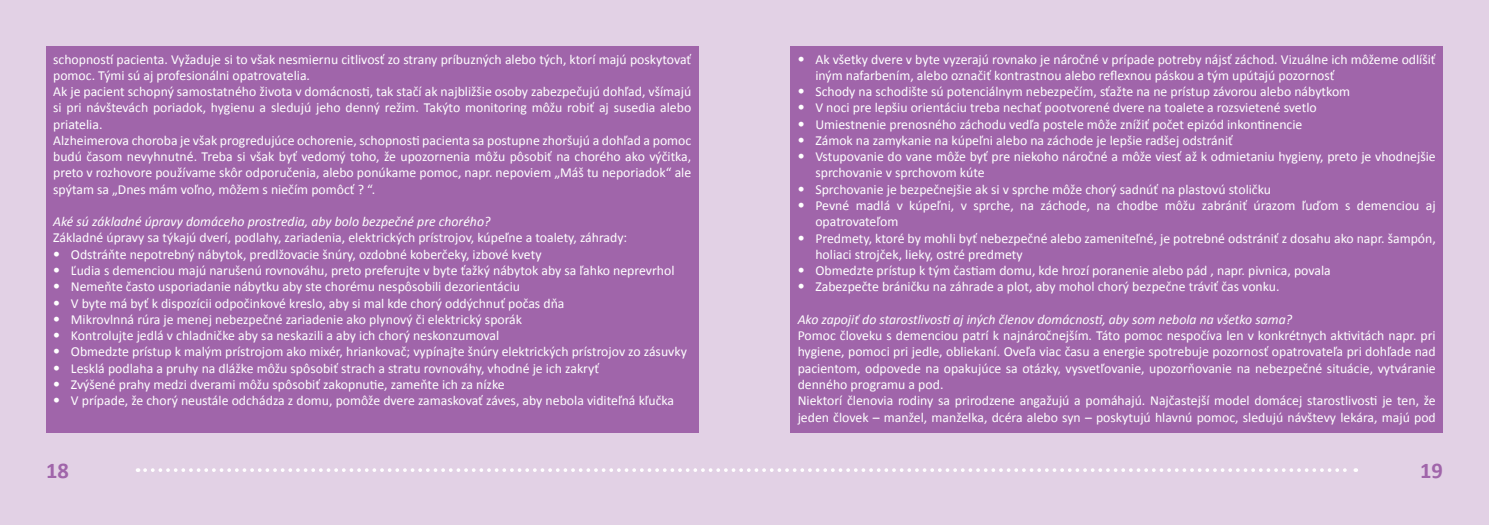
<style>
.page{position:relative;width:1489px;height:525px;background:#fff}
.page>*{position:absolute;margin:0;border:0;box-sizing:border-box;transform-origin:0 0}
.t1{font:700 22.5px "Calibri";color:#a065aa}
.t2{font:13.75px/16.2px "Calibri";color:#fff}
.t3{font:italic 13.75px "Calibri";color:#fff}
.s1{font-family:"Avenir Next LT Pro"}
</style>
<div class="page">
<div style="left:0;top:0;width:1488px;height:524px;background:#e2d1e5"></div>
<div style="left:46px;top:46px;width:652px;height:386px;background:#a065aa"></div>
<div style="left:790px;top:46px;width:652px;height:386px;background:#a065aa"></div>
<svg style="left:145px;top:468px;width:1211px;height:3px"></svg>
<p class="t2" style="left:53px;top:50px;width:639px">schopností pacienta. Vyžaduje si to však nesmiernu citlivosť zo strany príbuzných alebo tých, ktorí majú poskytovať pomoc. Tými sú aj profesionálni opatrovatelia.</p>
<p class="t2" style="left:53px;top:83px;width:639px;text-align:justify">Ak je pacient schopný samostatného života v domácnosti, tak stačí ak najbližšie osoby zabezpečujú dohľad, všímajú si pri návštevách poriadok, hygienu a sledujú jeho denný režim. Takýto monitoring môžu robiť aj susedia alebo priatelia.</p>
<p class="t2" style="left:53px;top:131px;width:639px;text-align:justify">Alzheimerova choroba je však progredujúce ochorenie, schopnosti pacienta sa postupne zhoršujú a dohľad a pomoc budú časom nevyhnutné. Treba si však byť vedomý toho, že upozornenia môžu pôsobiť na chorého ako výčitka, preto v rozhovore používame skôr odporučenia, alebo ponúkame pomoc, napr. nepoviem „Máš tu neporiadok“ ale spýtam sa „Dnes mám voľno, môžem s niečím pomôcť ? “.</p>
<p class="t3" style="left:53px;top:213px;width:439px">Aké sú základné úpravy domáceho prostredia, aby bolo bezpečné pre chorého?</p>
<p class="t2" style="left:53px;top:229px;width:575px">Základné úpravy sa týkajú dverí, podlahy, zariadenia, elektrických prístrojov, kúpeľne a toalety, záhrady:</p>
<p class="t2" style="left:53px;top:245px;width:490px"><span class="s1">•</span> Odstráňte nepotrebný nábytok, predlžovacie šnúry, ozdobné koberčeky, izbové kvety</p>
<p class="t2" style="left:53px;top:261px;width:623px"><span class="s1">•</span> Ľudia s demenciou majú narušenú rovnováhu, preto preferujte v byte ťažký nábytok aby sa ľahko neprevrhol</p>
<p class="t2" style="left:53px;top:278px;width:468px"><span class="s1">•</span> Nemeňte často usporiadanie nábytku aby ste chorému nespôsobili dezorientáciu</p>
<p class="t2" style="left:53px;top:294px;width:513px"><span class="s1">•</span> V byte má byť k dispozícii odpočinkové kreslo, aby si mal kde chorý oddýchnuť počas dňa</p>
<p class="t2" style="left:53px;top:310px;width:470px"><span class="s1">•</span> Mikrovlnná rúra je menej nebezpečné zariadenie ako plynový či elektrický sporák</p>
<p class="t2" style="left:53px;top:326px;width:447px"><span class="s1">•</span> Kontrolujte jedlá v chladničke aby sa neskazili a aby ich chorý neskonzumoval</p>
<p class="t2" style="left:53px;top:343px;width:635px"><span class="s1">•</span> Obmedzte prístup k malým prístrojom ako mixér, hriankovač; vypínajte šnúry elektrických prístrojov zo zásuvky</p>
<p class="t2" style="left:53px;top:359px;width:547px"><span class="s1">•</span> Lesklá podlaha a pruhy na dlážke môžu spôsobiť strach a stratu rovnováhy, vhodné je ich zakryť</p>
<p class="t2" style="left:53px;top:375px;width:453px"><span class="s1">•</span> Zvýšené prahy medzi dverami môžu spôsobiť zakopnutie, zameňte ich za nízke</p>
<p class="t2" style="left:53px;top:391px;width:622px"><span class="s1">•</span> V prípade, že chorý neustále odchádza z domu, pomôže dvere zamaskovať záves, aby nebola viditeľná kľučka</p>
<p class="t2" style="left:815px;top:50px;width:622px;text-indent:-18px"><span class="s1">•</span> Ak všetky dvere v byte vyzerajú rovnako je náročné v prípade potreby nájsť záchod. Vizuálne ich môžeme odlíšiť iným nafarbením, alebo označiť kontrastnou alebo reflexnou páskou a tým upútajú pozornosť</p>
<p class="t2" style="left:797px;top:83px;width:554px"><span class="s1">•</span> Schody na schodište sú potenciálnym nebezpečím, sťažte na ne prístup závorou alebo nábytkom</p>
<p class="t2" style="left:797px;top:99px;width:520px"><span class="s1">•</span> V noci pre lepšiu orientáciu treba nechať pootvorené dvere na toalete a rozsvietené svetlo</p>
<p class="t2" style="left:797px;top:115px;width:506px"><span class="s1">•</span> Umiestnenie prenosného záchodu vedľa postele môže znížiť počet epizód inkontinencie</p>
<p class="t2" style="left:797px;top:131px;width:437px"><span class="s1">•</span> Zámok na zamykanie na kúpeľni alebo na záchode je lepšie radšej odstrániť</p>
<p class="t2" style="left:815px;top:148px;width:622px;text-indent:-18px"><span class="s1">•</span> Vstupovanie do vane môže byť pre niekoho náročné a môže viesť až k odmietaniu hygieny, preto je vhodnejšie sprchovanie v sprchovom kúte</p>
<p class="t2" style="left:797px;top:180px;width:475px"><span class="s1">•</span> Sprchovanie je bezpečnejšie ak si v sprche môže chorý sadnúť na plastovú stoličku</p>
<p class="t2" style="left:815px;top:196px;width:622px;text-indent:-18px"><span class="s1">•</span> Pevné madlá v kúpeľni, v sprche, na záchode, na chodbe môžu zabrániť úrazom ľuďom s demenciou aj opatrovateľom</p>
<p class="t2" style="left:815px;top:229px;width:622px;text-indent:-18px"><span class="s1">•</span> Predmety, ktoré by mohli byť nebezpečné alebo zameniteľné, je potrebné odstrániť z dosahu ako napr. šampón, holiaci strojček, lieky, ostré predmety</p>
<p class="t2" style="left:797px;top:261px;width:534px"><span class="s1">•</span> Obmedzte prístup k tým častiam domu, kde hrozí poranenie alebo pád , napr. pivnica, povala</p>
<p class="t2" style="left:797px;top:278px;width:483px"><span class="s1">•</span> Zabezpečte bráničku na záhrade a plot, aby mohol chorý bezpečne tráviť čas vonku.</p>
<p class="t3" style="left:797px;top:310px;width:496px">Ako zapojiť do starostlivosti aj iných členov domácnosti, aby som nebola na všetko sama?</p>
<p class="t2" style="left:797px;top:326px;width:639px;text-align:justify">Pomoc človeku s demenciou patrí k najnáročnejším. Táto pomoc nespočíva len v konkrétnych aktivitách napr. pri hygiene, pomoci pri jedle, obliekaní. Oveľa viac času a energie spotrebuje pozornosť opatrovateľa pri dohľade nad pacientom, odpovede na opakujúce sa otázky, vysvetľovanie, upozorňovanie na nebezpečné situácie, vytváranie denného programu a pod.</p>
<p class="t2" style="left:797px;top:391px;width:639px">Niektorí členovia rodiny sa prirodzene angažujú a pomáhajú. Najčastejší model domácej starostlivosti je ten, že jeden človek – manžel, manželka, dcéra alebo syn – poskytujú hlavnú pomoc, sledujú návštevy lekára, majú pod</p>
<h1 class="t1" style="left:46px;top:457px;width:24px">18</h1>
<h1 class="t1" style="left:1419px;top:457px;width:24px">19</h1>
</div>
